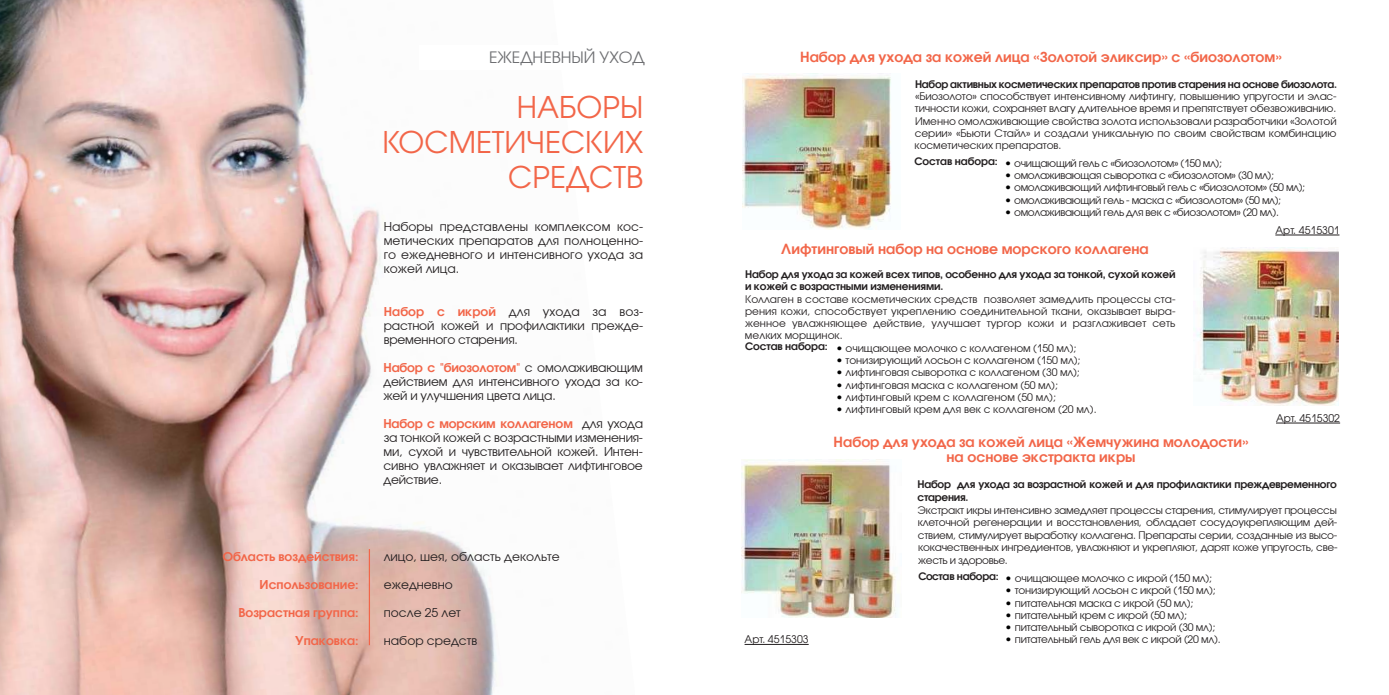
<style>
.page{position:relative;width:1389px;height:695px;background:#fff}
.page>*{position:absolute;margin:0;border:0;box-sizing:border-box;transform-origin:0 0}
.t1{font:29.75px/35px "Avant Garde Gothic C";color:#f26649;text-align:right}
.t2{font:15.75px "Avant Garde Gothic C";color:#6d6e71}
.t3{font:600 14px/15.8px "Avant Garde Gothic C";color:#f26649;text-align:center}
.t4{font:12.25px/14px "Avant Garde Gothic C";letter-spacing:-.015em;color:#231f20;text-align:justify}
.t5{font:600 12.25px "Avant Garde Gothic C";color:#f26649}
.t6{font:10.5px/12.2px "Avant Garde Gothic C";letter-spacing:-.02em;color:#231f20;text-align:justify}
.t7{font:600 10.5px/12.2px "Avant Garde Gothic C";letter-spacing:-.02em;color:#231f20}
.t8{font:10.5px "Avant Garde Gothic C";color:#231f20}
.s1{font-weight:600;color:#f26649}
.s2{font-size:12.25px;color:#000}
</style>
<div class="page">
<img style="left:0;top:0;width:497px;height:694px">
<div style="left:419px;top:45px;width:228px;height:24px;background:#fff"></div>
<hr style="left:369px;top:549px;width:1px;height:96px;background:#f26649">
<img style="left:743px;top:73px;width:148px;height:157px">
<img style="left:1194px;top:247px;width:145px;height:158px">
<img style="left:741px;top:459px;width:155px;height:158px">
<hr style="left:1275px;top:235px;width:64px;height:1px;background:#231f20">
<hr style="left:1276px;top:422px;width:64px;height:1px;background:#231f20">
<hr style="left:745px;top:644px;width:64px;height:1px;background:#231f20">
<h2 class="t2" style="left:489px;top:48px;width:157px">ЕЖЕДНЕВНЫЙ УХОД</h2>
<h1 class="t1" style="left:383px;top:90px;width:262px">НАБОРЫ<br>КОСМЕТИЧЕСКИХ<br>СРЕДСТВ</h1>
<p class="t4" style="left:384px;top:220px;width:261px">На бо ры предс тав ле ны комп лек сом кос - ме ти чес ких пре па ра тов для пол но цен но - го ежед нев но го и ин тен сив но го ухо да за ко жей ли ца.</p>
<p class="t4" style="left:384px;top:304px;width:261px"><span class="s1">На бор с ик рой</span> для ухо да за воз&shy;ра ст ной ко жей и про фи лак ти ки преж де&shy;в ре мен но го ста ре ния.</p>
<p class="t4" style="left:383px;top:360px;width:261px"><span class="s1">На бор с "би о зо ло том"</span> с омолаживающим действием для интенсивного ухода за ко - жей и улуч шения цвета ли ца.</p>
<p class="t4" style="left:383px;top:416px;width:261px"><span class="s1">На бор с морс ким кол ла ге ном</span> для ухода за тон кой ко жей с воз ра ст ны ми из ме не ни я - ми, су хой и чувстви тель ной ко жей. Ин тен - сив но ув лаж ня ет и оказывает лиф тин го вое действие.</p>
<p class="t5" style="left:223px;top:551px;width:137px">Область воздействия:</p>
<p class="t5" style="left:260px;top:579px;width:100px">Использование:</p>
<p class="t5" style="left:238px;top:607px;width:122px">Возрастная группа:</p>
<p class="t5" style="left:295px;top:635px;width:65px">Упаковка:</p>
<p class="t4" style="left:384px;top:549px;width:177px">лицо, шея, область декольте</p>
<p class="t4" style="left:384px;top:577px;width:71px">ежедневно</p>
<p class="t4" style="left:384px;top:605px;width:79px">после 25 лет</p>
<p class="t4" style="left:384px;top:633px;width:95px">набор средств</p>
<h3 class="t3" style="left:800px;top:50px;width:483px">Набор для ухода за кожей лица «Золотой эликсир» с «биозолотом»</h3>
<p class="t7" style="left:915px;top:79px;width:423px">Набор ак тив ных кос ме ти чес ких пре па ра тов про тив ста ре ния на ос но ве би о зо ло та.</p>
<p class="t6" style="left:915px;top:90px;width:424px">«Би о зо ло то» спо со б ству ет ин тен сив но му лиф тин гу, по вы ше нию уп ру гос ти и элас - тич нос ти ко жи, сох ра ня ет вла гу дли тель ное вре мя и пре пя т ству ет обез во жи ва нию.<br>Имен но омо ла жи ва ю щие свой ства зо ло та ис поль зо ва ли раз ра бот чи ки «Зо ло той се рии» «Бь ю ти Стайл» и соз да ли уни каль ную по сво им свой ствам ком би на цию кос ме ти чес ких пре па ра тов.</p>
<p class="t7" style="left:914px;top:156px;width:85px">Состав набора:</p>
<p class="t6" style="left:1004px;top:157px;width:219px"><span class="s2">•</span> очи ща ю щий гель с «би озо ло том» (150 мл);</p>
<p class="t6" style="left:1004px;top:169px;width:271px"><span class="s2">•</span> омо ла жи ва ю щая сы во рот ка с «би о зо ло том» (30 мл);</p>
<p class="t6" style="left:1004px;top:181px;width:302px"><span class="s2">•</span> омо ла жи ва ю щий лиф тин го вый гель с «би о зо ло том» (50 мл);</p>
<p class="t6" style="left:1004px;top:194px;width:278px"><span class="s2">•</span> омо ла жи ва ю щий гель - мас ка с «би о зо ло том» (50 мл);</p>
<p class="t6" style="left:1275px;top:203px;width:66px;line-height:18px;text-indent:-271px"><span class="s2">•</span> омо ла жи ва ю щий гель для век с «би о зо ло том» (20 мл).<br>Арт. 4515301</p>
<h3 class="t3" style="left:781px;top:242px;width:369px">Лифтинговый набор на основе морского коллагена</h3>
<p class="t7" style="left:745px;top:269px;width:432px">Набор для ухо да за ко жей всех ти пов, осо бен но для ухо да за тон кой, су хой ко жей и ко жей с воз ра ст ны ми из ме не ни я ми.</p>
<p class="t6" style="left:745px;top:292px;width:432px">Кол ла ген в сос та ве кос ме ти чес ких средств поз во ля ет за мед лить про цес сы ста - ре ния ко жи, спо со б ству ет ук реп ле нию со е ди ни тель ной тка ни, ока зы ва ет вы ра - жен ное ув лаж ня ю щее действие, улуч ша ет тур гор ко жи и разг ла жи ва ет сеть мел ких мор щи нок.</p>
<p class="t7" style="left:745px;top:340px;width:84px">Состав набора:</p>
<p class="t6" style="left:836px;top:342px;width:242px"><span class="s2">•</span> очи ща ю щее мо лоч ко с кол ла ге ном (150 мл);</p>
<p class="t6" style="left:836px;top:354px;width:246px"><span class="s2">•</span> то ни зи ру ю щий лось он с кол ла ге ном (150 мл);</p>
<p class="t6" style="left:836px;top:366px;width:246px"><span class="s2">•</span> лиф тин го вая сы во рот ка с кол ла ге ном (30 мл);</p>
<p class="t6" style="left:836px;top:378px;width:224px"><span class="s2">•</span> лиф тин го вая мас ка с кол ла ге ном (50 мл);</p>
<p class="t8" style="left:836px;top:391px;width:222px"><span class="s2">•</span> лиф тин го вый крем с кол ла ге ном (50 мл);</p>
<p class="t8" style="left:836px;top:403px;width:262px"><span class="s2">•</span> лиф тин го вый крем для век с кол ла ге ном (20 мл).</p>
<h3 class="t3" style="left:834px;top:434px;width:416px">На бор для ухо да за ко жей ли ца «Жем чу жи на мо ло дос ти» на основе экстракта ик ры</h3>
<p class="t8" style="left:1276px;top:412px;width:66px">Арт. 4515302</p>
<p class="t8" style="left:745px;top:633px;width:66px">Арт. 4515303</p>
<p class="t7" style="left:918px;top:479px;width:421px">Набор для ухода за возрастной кожей и для профилактики преждевременного старения.</p>
<p class="t6" style="left:918px;top:503px;width:422px">Экстракт икры интенсивно замедляет процессы старения, стимулирует процессы клеточной регенерации и восстановления, обладает сосудоукрепляющим дей&shy;ствием, стимулирует выработку коллагена. Препараты серии, созданные из высо&shy;кокачественных ингредиентов, увлажняют и укрепляют, дарят коже упругость, све&shy;жесть и здоровье.</p>
<p class="t7" style="left:918px;top:570px;width:82px">Состав набора:</p>
<p class="t6" style="left:1005px;top:572px;width:209px"><span class="s2">•</span> очи ща ю щее мо лоч ко с ик рой (150 мл);</p>
<p class="t6" style="left:1005px;top:584px;width:212px"><span class="s2">•</span> то ни зи ру ю щий лось он с ик рой (150 мл);</p>
<p class="t6" style="left:1005px;top:596px;width:190px"><span class="s2">•</span> пи та тель ная мас ка с ик рой (50 мл);</p>
<p class="t6" style="left:1005px;top:609px;width:184px"><span class="s2">•</span> пи та тель ный крем с ик рой (50 мл);</p>
<p class="t6" style="left:1005px;top:621px;width:212px"><span class="s2">•</span> пи та тель ный сы во рот ка с ик рой (30 мл);</p>
<p class="t6" style="left:1005px;top:633px;width:217px"><span class="s2">•</span> пи та тель ный гель для век с ик рой (20 мл).</p>
</div>
